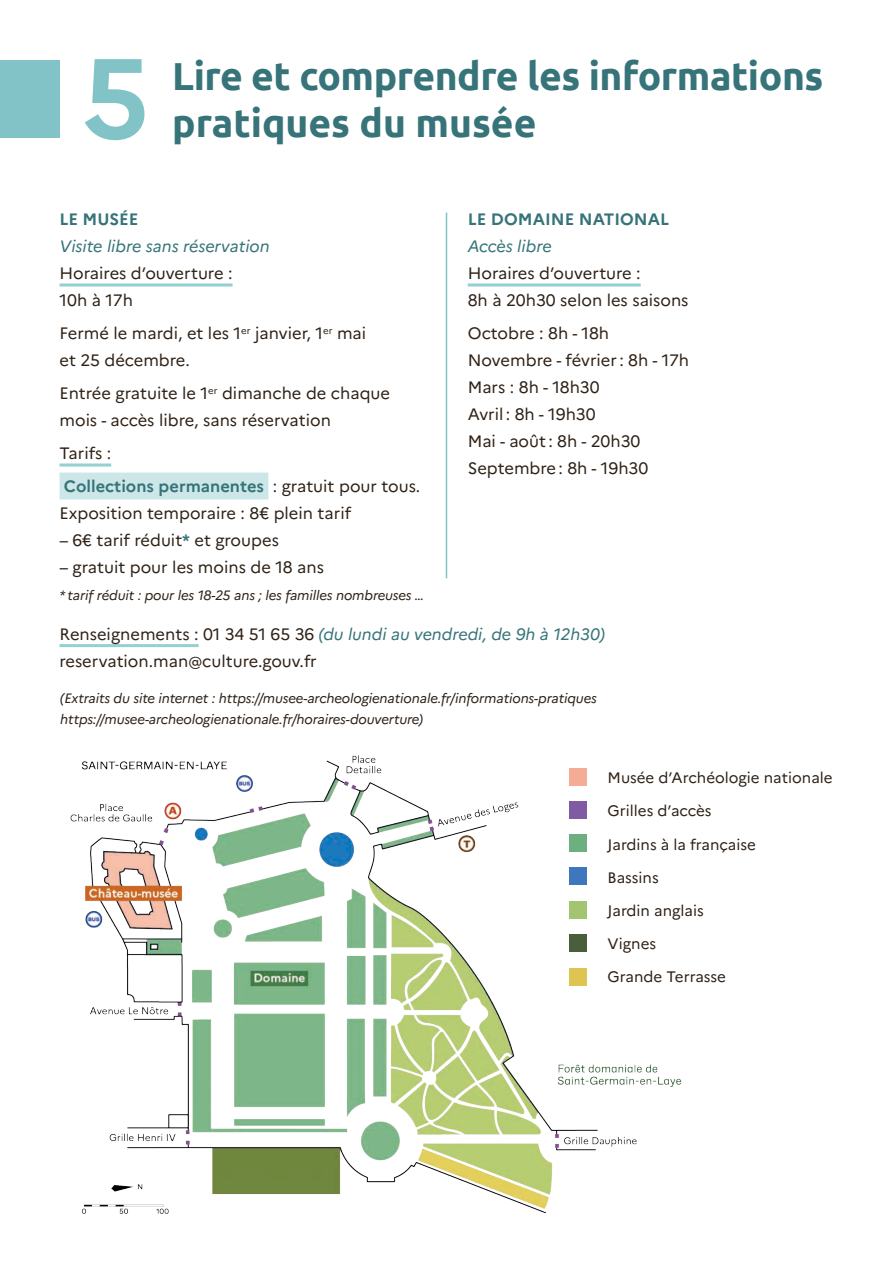
<style>
.page{position:relative;width:893px;height:1263px;background:#fff}
.page>*{position:absolute;margin:0;border:0;box-sizing:border-box;transform-origin:0 0}
.Texte{font:700 112.5px "Marianne";color:#82c3c8}
.B_-_Titre{font:700 39px/46.8px "Ubuntu";letter-spacing:-.01em;color:#367479}
.Texte-2{font:16.5px/27px "Marianne";color:#2e2116}
.Texte-3{font:700 16.5px "Marianne";color:#367479}
.Texte-4{font:italic 16.5px "Marianne";color:#367479}
.Texte-5{font:15.15px "Marianne";color:#2e2116}
.Texte-6{font:italic 13.5px/21px "Marianne";letter-spacing:-.01em;color:#2e2116}
.s1{font-weight:400;color:#2e2116}
.s2{font-weight:700;color:#367479}
.s3{font-style:italic;color:#367479}
</style>
<div class="page">
<img style="left:70px;top:755px;width:612px;height:459px">
<hr style="left:60px;top:283px;width:173px;height:3px;background:#92d0d1">
<hr style="left:60px;top:463px;width:51px;height:3px;background:#92d0d1">
<div style="left:60px;top:472px;width:208px;height:27px;background:#cde7e8"></div>
<hr style="left:468px;top:283px;width:173px;height:3px;background:#92d0d1">
<hr style="left:60px;top:644px;width:139px;height:3px;background:#92d0d1">
<hr style="left:446px;top:213px;width:1px;height:365px;background:#82c3c8">
<div style="left:529px;top:751px;width:320px;height:220px;background:#fff"></div>
<div style="left:569px;top:834px;width:18px;height:18px;background:#6cb080"></div>
<div style="left:569px;top:868px;width:18px;height:17px;background:#3e77bc"></div>
<div style="left:569px;top:901px;width:18px;height:17px;background:#a3c470"></div>
<div style="left:569px;top:768px;width:18px;height:18px;background:#f5ac97"></div>
<div style="left:569px;top:801px;width:18px;height:18px;background:#805ba2"></div>
<div style="left:569px;top:934px;width:18px;height:18px;background:#495f3c"></div>
<div style="left:569px;top:968px;width:18px;height:17px;background:#ddc453"></div>
<div style="left:0;top:60px;width:60px;height:78px;background:#82c3c8"></div>
<p class="Texte" style="left:82px;top:11px;width:69px">5</p>
<p class="B_-_Titre" style="left:172px;top:52px;width:653px">Lire et comprendre les informations pratiques du musée</p>
<p class="Texte-3" style="left:60px;top:206px;width:80px">LE MUSÉE</p>
<p class="Texte-4" style="left:60px;top:233px;width:212px">Visite libre sans réservation</p>
<p class="Texte-2" style="left:60px;top:258px;width:174px">Horaires d’ouverture :<br>10h à 17h</p>
<p class="Texte-2" style="left:60px;top:318px;width:308px">Fermé le mardi, et les 1<sup>er</sup> janvier, 1<sup>er</sup> mai et 25 décembre.</p>
<p class="Texte-2" style="left:60px;top:378px;width:332px">Entrée gratuite le 1<sup>er</sup> dimanche de chaque mois - accès libre, sans réservation</p>
<p class="Texte-2" style="left:60px;top:438px;width:53px">Tarifs :</p>
<p class="Texte-3" style="left:64px;top:473px;width:358px">Collections permanentes <span class="s1">: gratuit pour tous.</span></p>
<p class="Texte-2" style="left:60px;top:498px;width:293px">Exposition temporaire : 8€ plein tarif</p>
<p class="Texte-2" style="left:60px;top:525px;width:221px">– 6€ tarif réduit<span class="s2">*</span> et groupes</p>
<p class="Texte-2" style="left:60px;top:552px;width:266px">– gratuit pour les moins de 18 ans</p>
<p class="Texte-6" style="left:60px;top:584px;width:366px">* tarif réduit : pour les 18-25 ans ; les familles nombreuses …</p>
<p class="Texte-3" style="left:468px;top:206px;width:203px">LE DOMAINE NATIONAL</p>
<p class="Texte-4" style="left:468px;top:233px;width:85px">Accès libre</p>
<p class="Texte-2" style="left:468px;top:258px;width:222px">Horaires d’ouverture :<br>8h à 20h30 selon les saisons</p>
<p class="Texte-2" style="left:468px;top:318px;width:143px">Octobre : 8h - 18h</p>
<p class="Texte-2" style="left:468px;top:345px;width:223px">Novembre - février : 8h - 17h</p>
<p class="Texte-2" style="left:468px;top:372px;width:133px">Mars : 8h - 18h30</p>
<p class="Texte-2" style="left:468px;top:399px;width:129px">Avril : 8h - 19h30</p>
<p class="Texte-2" style="left:468px;top:426px;width:174px">Mai - août : 8h - 20h30</p>
<p class="Texte-2" style="left:468px;top:453px;width:182px">Septembre : 8h - 19h30</p>
<p class="Texte-2" style="left:60px;top:619px;width:547px">Renseignements : 01 34 51 65 36 <span class="s3">(du lundi au vendredi, de 9h à 12h30) </span>reservation.man@culture.gouv.fr</p>
<p class="Texte-6" style="left:60px;top:687px;width:538px">(Extraits du site internet : https://musee-archeologienationale.fr/informations-pratiques https://musee-archeologienationale.fr/horaires-douverture)</p>
<p class="Texte-5" style="left:608px;top:766px;width:227px">Musée d’Archéologie nationale</p>
<p class="Texte-5" style="left:608px;top:799px;width:105px">Grilles d’accès</p>
<p class="Texte-5" style="left:608px;top:832px;width:150px">Jardins à la française</p>
<p class="Texte-5" style="left:608px;top:865px;width:53px">Bassins</p>
<p class="Texte-5" style="left:608px;top:899px;width:98px">Jardin anglais</p>
<p class="Texte-5" style="left:608px;top:932px;width:50px">Vignes</p>
<p class="Texte-5" style="left:608px;top:965px;width:120px">Grande Terrasse</p>
</div>
